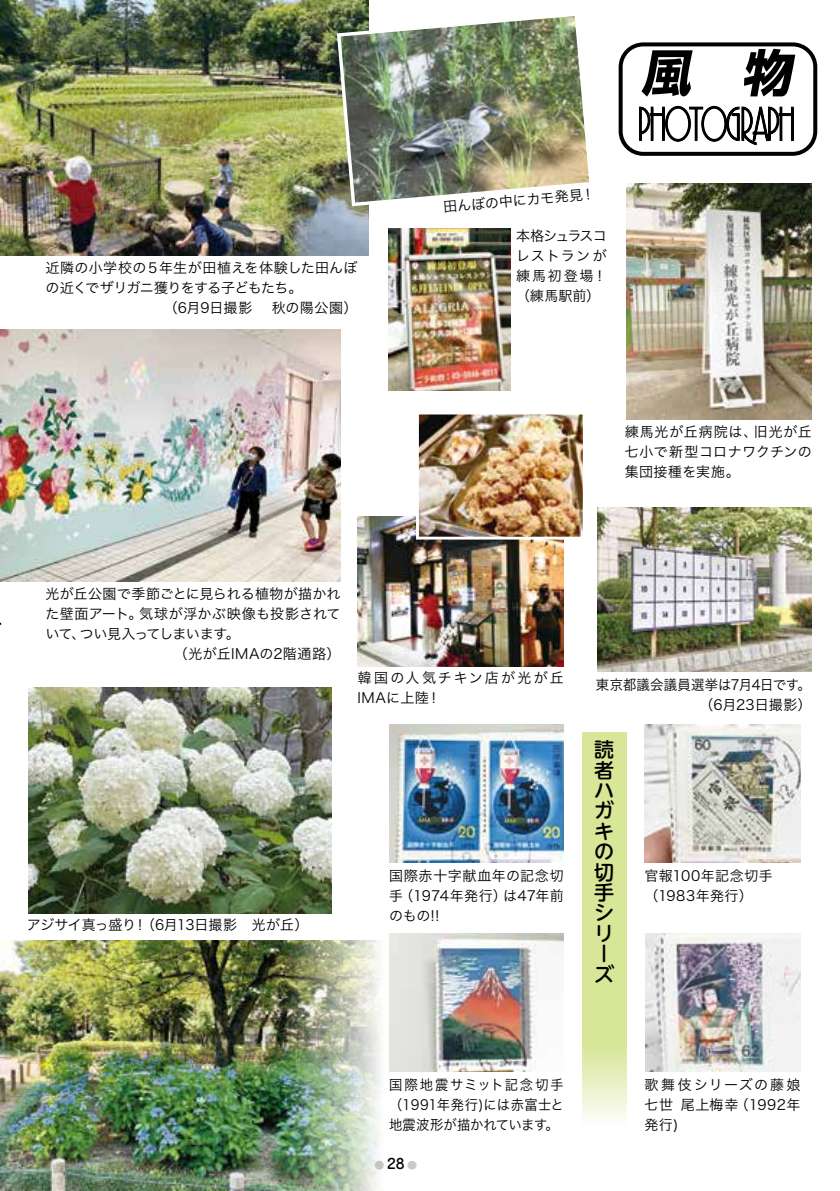
<style>
.page{position:relative;width:840px;height:1191px;background:#fff}
.page>*{position:absolute;margin:0;border:0;box-sizing:border-box;transform-origin:0 0}
.t1{font:italic 700 50px "Shin Go Pro";color:#000}
.t2{font:500 20px/20.4px "UD Shin M Go Pro";color:#000}
.t3{font:14px/20px "Hira Kaku Pro W3";letter-spacing:.025em;color:#000}
.t4{font:14px/20px "Hira Kaku Pro W3";letter-spacing:.025em;color:#000;text-align:right;scale:.95 1}
.t5{font:14px/20px "Hira Kaku Pro W3";letter-spacing:.13em;color:#000}
.t6{font:14px "Hira Kaku Pro W3";letter-spacing:-.045em;color:#000}
.t7{font:14px/20px "Hira Kaku Pro W3";letter-spacing:-.035em;color:#000}
.t8{font:14px/20px "Hira Kaku Pro W3";letter-spacing:.09em;color:#000;text-align:right}
.t9{font:14px "Hira Kaku Pro W3";color:#000}
.t10{font:14px "Hira Kaku Pro W3";letter-spacing:-.01em;color:#000}
.t11{font:14px "Hira Kaku Pro W3";letter-spacing:-.03em;color:#000}
.t12{font:500 14px "Jun 34 Pro";color:#000}
.t13{font:500 10px "Jun 34 Pro";color:#c9caca}
</style>
<div class="page">
<div style="left:618px;top:42px;width:198px;height:114px;border:4px solid #000;border-radius:23px"></div>
<svg style="left:639px;top:106px;width:26px;height:35px"></svg>
<div style="left:664px;top:106px;width:26px;height:36px;border:2px solid #000;border-radius:50%"></div>
<div style="left:665px;top:106px;width:25px;height:35px;border:2px solid #000;border-radius:50%"></div>
<svg style="left:687px;top:106px;width:17px;height:35px"></svg>
<div style="left:701px;top:106px;width:25px;height:36px;border:2px solid #000;border-radius:50%"></div>
<div style="left:701px;top:106px;width:25px;height:35px;border:2px solid #000;border-radius:50%"></div>
<svg style="left:724px;top:106px;width:70px;height:40px"></svg>
<img style="left:0;top:940px;width:395px;height:251px">
<img style="left:0;top:0;width:369px;height:255px">
<img style="left:335px;top:10px;width:255px;height:198px">
<img style="left:597px;top:507px;width:214px;height:164px">
<img style="left:626px;top:184px;width:185px;height:235px">
<img style="left:0;top:330px;width:340px;height:251px">
<img style="left:357px;top:517px;width:206px;height:149px">
<img style="left:420px;top:415px;width:161px;height:120px">
<div style="left:416px;top:411px;width:169px;height:128px;border:3px solid #fff"></div>
<img style="left:388px;top:229px;width:122px;height:161px">
<img style="left:28px;top:688px;width:304px;height:225px">
<svg style="left:582px;top:732px;width:44px;height:387px;background:#dbe8a0"></svg>
<img style="left:389px;top:725px;width:174px;height:137px">
<img style="left:389px;top:934px;width:174px;height:137px">
<img style="left:644px;top:725px;width:156px;height:137px">
<img style="left:645px;top:934px;width:155px;height:137px">
<p class="t3" style="left:45px;top:257px;width:313px">近隣の小学校の５年生が田植えを体験した田んぼ</p>
<p class="t6" style="left:45px;top:275px;width:258px">の近くでザリガニ獲りをする子どもたち。</p>
<p class="t9" style="left:164px;top:295px;width:195px">（6月9日撮影　秋の陽公園(</p>
<p class="t3" style="left:45px;top:583px;width:296px;text-align:right">光が丘公園で季節ごとに見られる植物が描かれ気球が浮かぶ映像も投影されて</p>
<p class="t7" style="left:80px;top:603px;width:161px;text-indent:-34px">た壁面アート。<br>つい見入ってしまいます。</p>
<p class="t3" style="left:45px;top:623px;width:42px">いて、</p>
<p class="t3" style="left:174px;top:643px;width:168px">（光が丘IMAの2階通路(</p>
<h1 class="t1" style="left:640px;top:33px;width:64px">風</h1>
<p class="t3" style="left:442px;top:196px;width:144px;rotate:-5deg">田んぼの中にカモ発見!</p>
<p class="t3" style="left:515px;top:225px;width:92px;text-align:justify">本格シュラスコレストランが練馬初登場!（練馬駅前(</p>
<h1 class="t1" style="left:740px;top:33px;width:64px">物</h1>
<p class="t3" style="left:624px;top:421px;width:189px">練馬光が丘病院は、<br>七小で新型コロナワクチンの集団接種を実施。</p>
<p class="t3" style="left:753px;top:421px;width:59px">旧光が丘</p>
<p class="t11" style="left:27px;top:912px;width:111px">アジサイ真っ盛り</p>
<p class="t10" style="left:133px;top:912px;width:176px">！（6月13日撮影　光が丘(</p>
<p class="t5" style="left:357px;top:667px;width:208px">韓国の人気チキン店が光が丘<br>IMAに上陸!</p>
<p class="t3" style="left:389px;top:864px;width:176px;text-align:right">国際赤十字献血年の記念切は47年前</p>
<p class="t3" style="left:399px;top:884px;width:109px">（1974年発行）</p>
<p class="t3" style="left:389px;top:884px;width:52px">手<br>のもの !!</p>
<p class="t4" style="left:595px;top:673px;width:228px">東京都議会議員選挙は月7 4日です。（6月23日撮影(</p>
<h2 class="t2" style="left:593px;top:738px;width:22px">読者ハガキの切手シリーズ</h2>
<p class="t3" style="left:644px;top:864px;width:130px">官報100年記念切手（1983年発行(</p>
<p class="t4" style="left:389px;top:1073px;width:185px;text-align:justify">国際地震サミット記念切手（1991年発行)には赤富士と地震波形が描かれています。</p>
<p class="t12" style="left:387px;top:1152px;width:19px">28</p>
<p class="t13" style="left:374px;top:1157px;width:11px">●</p>
<p class="t13" style="left:407px;top:1157px;width:11px">●</p>
<p class="t8" style="left:644px;top:1073px;width:157px">歌舞伎シリーズの藤娘（1992年</p>
<p class="t3" style="left:680px;top:1093px;width:59px">尾上梅幸</p>
<p class="t3" style="left:644px;top:1093px;width:35px">七世発行(</p>
</div>
